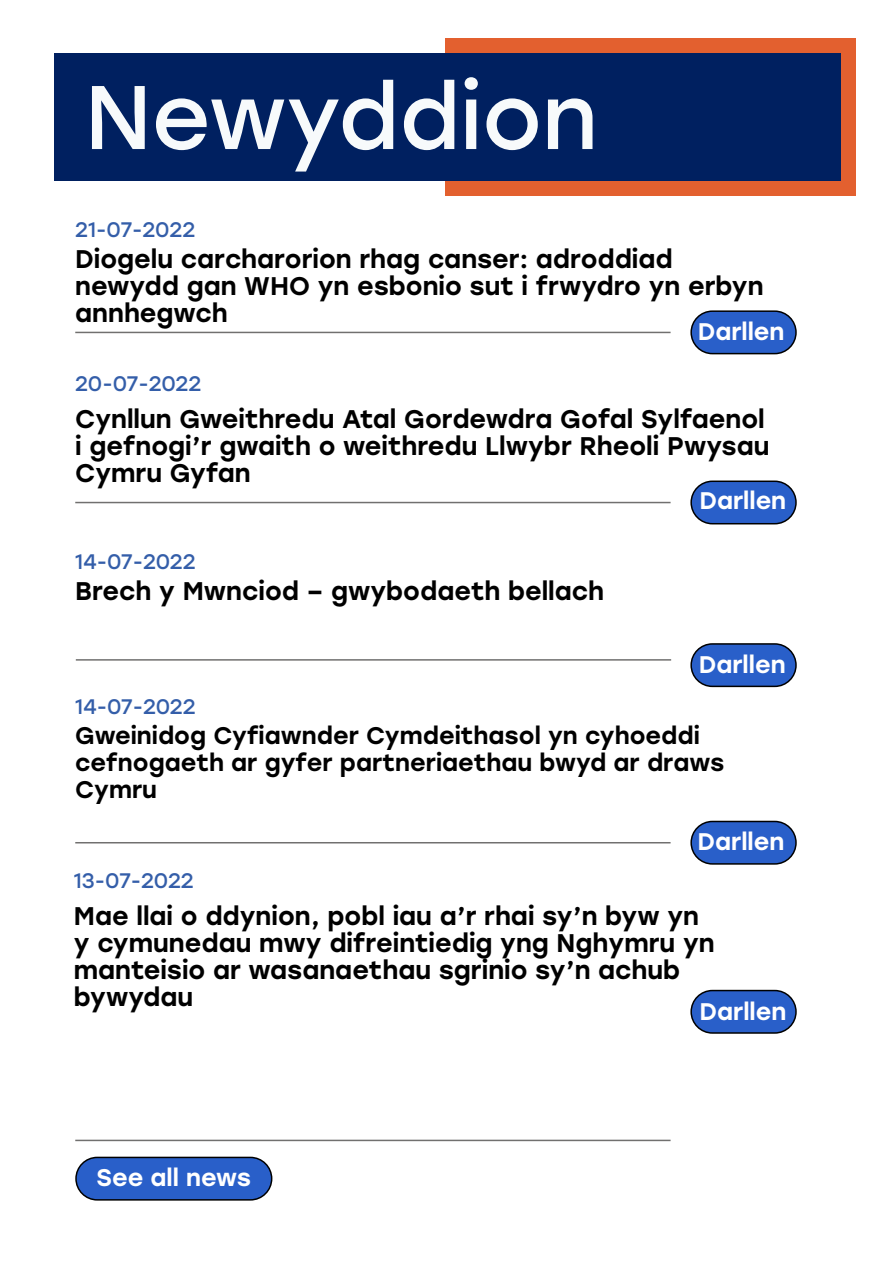
<style>
.page{position:relative;width:893px;height:1263px;background:#fff}
.page>*{position:absolute;margin:0;border:0;box-sizing:border-box;transform-origin:0 0}
.t1{font:90px "Stolzl";color:#f7fafb}
.t2{font:500 25.5px/27px "Stolzl";color:#000}
.t3{font:500 24px/27px "Stolzl";color:#000}
.t4{font:500 24px "Stolzl";color:#fff}
.t5{font:21px "Stolzl";letter-spacing:-.01em;color:#345ea9}
</style>
<div class="page">
<div style="left:445px;top:38px;width:411px;height:158px;background:#e3602f"></div>
<div style="left:54px;top:53px;width:787px;height:127px;background:#002060"></div>
<hr style="left:75px;top:332px;width:596px;height:1px;background:#71706f">
<div style="left:691px;top:311px;width:105px;height:43px;background:#295fc9;border-radius:21px"></div>
<div style="left:690px;top:310px;width:107px;height:44px;border:2px solid #000;border-radius:21px"></div>
<hr style="left:75px;top:502px;width:596px;height:1px;background:#71706f">
<div style="left:691px;top:481px;width:105px;height:43px;background:#295fc9;border-radius:21px"></div>
<div style="left:690px;top:480px;width:107px;height:44px;border:2px solid #000;border-radius:21px"></div>
<hr style="left:76px;top:659px;width:595px;height:2px;background:#71706f">
<div style="left:691px;top:644px;width:105px;height:42px;background:#295fc9;border-radius:21px"></div>
<div style="left:690px;top:643px;width:107px;height:44px;border:2px solid #000;border-radius:21px"></div>
<hr style="left:75px;top:842px;width:596px;height:1px;background:#71706f">
<div style="left:691px;top:821px;width:105px;height:43px;background:#295fc9;border-radius:21px"></div>
<div style="left:690px;top:821px;width:107px;height:44px;border:2px solid #000;border-radius:21px"></div>
<div style="left:76px;top:1157px;width:196px;height:43px;background:#295fc9;border-radius:21px"></div>
<div style="left:75px;top:1157px;width:197px;height:43px;border:2px solid #000;border-radius:21px"></div>
<hr style="left:75px;top:1140px;width:596px;height:1px;background:#71706f">
<div style="left:691px;top:990px;width:105px;height:43px;background:#295fc9;border-radius:21px"></div>
<div style="left:690px;top:990px;width:107px;height:44px;border:2px solid #000;border-radius:21px"></div>
<h1 class="t1" style="left:85px;top:54px;width:514px">Newyddion</h1>
<p class="t5" style="left:75px;top:215px;width:121px">21-07-2022</p>
<p class="t2" style="left:75px;top:245px;width:690px">Diogelu carcharorion rhag canser: adroddiad newydd gan WHO yn esbonio sut i frwydro yn erbyn annhegwch</p>
<p class="t4" style="left:698px;top:315px;width:88px">Darllen</p>
<p class="t5" style="left:75px;top:369px;width:128px">20-07-2022</p>
<p class="t2" style="left:75px;top:404px;width:696px">Cynllun Gweithredu Atal Gordewdra Gofal Sylfaenol i gefnogi’r gwaith o weithredu Llwybr Rheoli Pwysau<br>Cymru Gyfan</p>
<p class="t4" style="left:699px;top:483px;width:88px">Darllen</p>
<p class="t5" style="left:75px;top:547px;width:122px">14-07-2022</p>
<p class="t2" style="left:75px;top:576px;width:530px">Brech y Mwnciod – gwybodaeth bellach</p>
<p class="t5" style="left:75px;top:691px;width:122px">14-07-2022</p>
<p class="t4" style="left:699px;top:647px;width:88px">Darllen</p>
<p class="t3" style="left:75px;top:721px;width:651px">Gweinidog Cyfiawnder Cymdeithasol yn cyhoeddi cefnogaeth ar gyfer partneriaethau bwyd ar draws<br>Cymru</p>
<p class="t5" style="left:74px;top:866px;width:121px">13-07-2022</p>
<p class="t4" style="left:698px;top:824px;width:88px">Darllen</p>
<p class="t2" style="left:74px;top:901px;width:642px">Mae llai o ddynion, pobl iau a’r rhai sy’n byw yn y cymunedau mwy difreintiedig yng Nghymru yn manteisio ar wasanaethau sgrinio sy’n achub bywydau</p>
<p class="t4" style="left:700px;top:994px;width:88px">Darllen</p>
<p class="t4" style="left:97px;top:1161px;width:156px">See all news</p>
</div>
